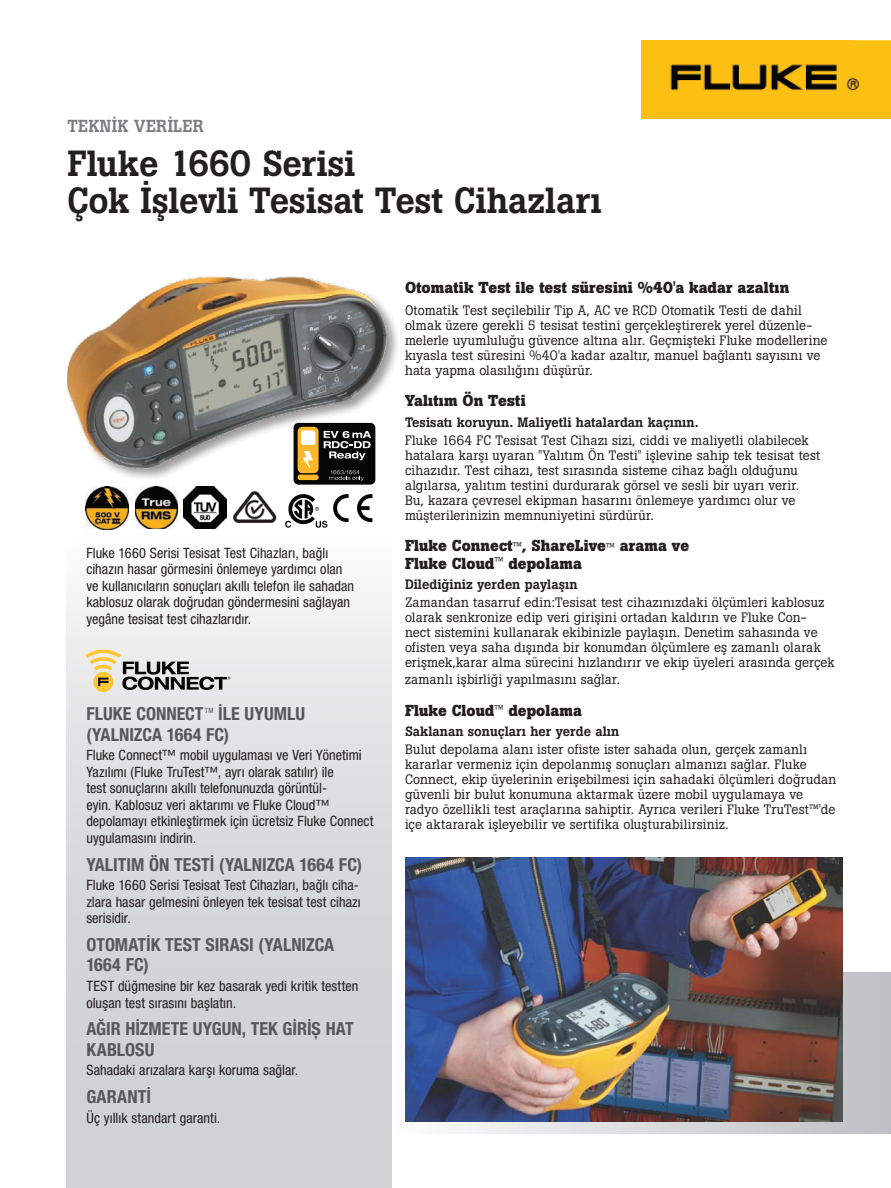
<style>
.page{position:relative;width:891px;height:1188px;background:#fff}
.page>*{position:absolute;margin:0;border:0;box-sizing:border-box;transform-origin:0 0}
.Headline{font:500 36px "Boton Pro";letter-spacing:-.01em;color:#231f20}
.intro_body_subhead{font:700 condensed 18px/20.2px "Helvetica Neue LT Pro";color:#57585a}
.intro_subhead{font:500 17.25px "Boton Pro";letter-spacing:.015em;color:#7a7c7f}
._2nd_level_subhead{font:700 15.75px/17.2px "Boton Pro";letter-spacing:.005em;color:#231f20}
.intro_body{font:condensed 14.25px/16.5px "Helvetica Neue LT Pro";letter-spacing:.005em;color:#231f20}
._1st_par_body{font:13.5px/15px "Boton Pro";letter-spacing:.01em;color:#231f20}
.access_text{font:500 13.5px "Boton Pro";color:#231f20}
.intro_body_subhead-2{font:condensed 7.2px "Helvetica Neue LT Pro";color:#57585a}
.s1{font-weight:400;font-size:12.6px}
</style>
<div class="page">
<div style="left:382px;top:972px;width:509px;height:162px;background:linear-gradient(to right,#fdfefe,#bdbfc1)"></div>
<div style="left:66px;top:540px;width:325px;height:648px;background:linear-gradient(to bottom,#f3f3f3,#c8c9cc)"></div>
<img style="left:641px;top:40px;width:250px;height:78px">
<img style="left:405px;top:858px;width:438px;height:264px">
<div style="left:93px;top:672px;width:20px;height:20px;background:#fec631;border-radius:50%"></div>
<svg style="left:85px;top:650px;width:145px;height:40px;background:#bbb6a9"></svg>
<img style="left:234px;top:490px;width:42px;height:32px">
<svg style="left:333px;top:494px;width:16px;height:28px"></svg>
<svg style="left:357px;top:494px;width:15px;height:28px"></svg>
<svg style="left:285px;top:494px;width:42px;height:34px"></svg>
<img style="left:135px;top:487px;width:42px;height:42px">
<img style="left:184px;top:486px;width:42px;height:43px">
<img style="left:85px;top:486px;width:43px;height:43px">
<div style="left:294px;top:423px;width:81px;height:62px;background:#050504;border-radius:5px"></div>
<div style="left:66px;top:275px;width:335px;height:207px;background:#231f20;opacity:.45"></div>
<img style="left:68px;top:277px;width:319px;height:199px">
<p class="intro_subhead" style="left:68px;top:115px;width:138px">TEKNİK VERİLER</p>
<p class="Headline" style="left:68px;top:140px;width:290px">Fluke 1660 Serisi</p>
<p class="Headline" style="left:68px;top:177px;width:536px">Çok İşlevli Tesisat Test Cihazları</p>
<p class="intro_body" style="left:86px;top:544px;width:269px">Fluke 1660 Serisi Tesisat Test Cihazları, bağlı cihazın hasar görmesini önlemeye yardımcı olan ve kullanıcıların sonuçları akıllı telefon ile sahadan kablosuz olarak doğrudan göndermesini sağlayan yegâne tesisat test cihazlarıdır.</p>
<p class="intro_body_subhead" style="left:86px;top:704px;width:119px">FLUKE CONNECT</p>
<p class="intro_body_subhead-2" style="left:205px;top:706px;width:10px">TM</p>
<p class="intro_body_subhead" style="left:218px;top:704px;width:88px">İLE UYUMLU</p>
<p class="intro_body_subhead" style="left:86px;top:724px;width:144px">(YALNIZCA 1664 FC)</p>
<p class="intro_body" style="left:86px;top:747px;width:288px">Fluke Connect™ mobil uygulaması ve Veri Yönetimi Yazılımı (Fluke TruTest™, ayrı olarak satılır) ile<br>test sonuçlarını akıllı telefonunuzda görüntül-<br>eyin. Kablosuz veri aktarımı ve Fluke Cloud™ depolamayı etkinleştirmek için ücretsiz Fluke Connect uygulamasını indirin.</p>
<p class="intro_body_subhead" style="left:86px;top:854px;width:277px">YALITIM ÖN TESTİ (YALNIZCA 1664 FC)</p>
<p class="intro_body" style="left:86px;top:877px;width:276px">Fluke 1660 Serisi Tesisat Test Cihazları, bağlı ciha&shy;zlara hasar gelmesini önleyen tek tesisat test cihazı serisidir.</p>
<p class="intro_body_subhead" style="left:86px;top:934px;width:249px">OTOMATİK TEST SIRASI (YALNIZCA<br>1664 FC)</p>
<p class="intro_body" style="left:86px;top:978px;width:274px">TEST düğmesine bir kez basarak yedi kritik testten oluşan test sırasını başlatın.</p>
<p class="intro_body_subhead" style="left:86px;top:1019px;width:269px">AĞIR HİZMETE UYGUN, TEK GİRİŞ HAT<br>KABLOSU</p>
<p class="intro_body" style="left:86px;top:1062px;width:214px">Sahadaki arızalara karşı koruma sağlar.</p>
<p class="intro_body_subhead" style="left:86px;top:1086px;width:66px">GARANTİ</p>
<p class="intro_body" style="left:86px;top:1109px;width:135px">Üç yıllık standart garanti.</p>
<p class="_2nd_level_subhead" style="left:405px;top:279px;width:386px">Otomatik Test ile test süresini %40'a kadar azaltın</p>
<p class="_1st_par_body" style="left:405px;top:303px;width:424px">Otomatik Test seçilebilir Tip A, AC ve RCD Otomatik Testi de dahil olmak üzere gerekli 5 tesisat testini gerçekleştirerek yerel düzenle&shy;melerle uyumluluğu güvence altına alır. Geçmişteki Fluke modellerine kıyasla test süresini %40'a kadar azaltır, manuel bağlantı sayısını ve hata yapma olasılığını düşürür.</p>
<p class="_2nd_level_subhead" style="left:405px;top:392px;width:122px">Yalıtım Ön Testi</p>
<p class="access_text" style="left:405px;top:413px;width:295px">Tesisatı koruyun. Maliyetli hatalardan kaçının.</p>
<p class="_1st_par_body" style="left:405px;top:433px;width:417px">Fluke 1664 FC Tesisat Test Cihazı sizi, ciddi ve maliyetli olabilecek hatalara karşı uyaran "Yalıtım Ön Testi" işlevine sahip tek tesisat test cihazıdır. Test cihazı, test sırasında sisteme cihaz bağlı olduğunu algılarsa, yalıtım testini durdurarak görsel ve sesli bir uyarı verir.<br>Bu, kazara çevresel ekipman hasarını önlemeye yardımcı olur ve müşterilerinizin memnuniyetini sürdürür.</p>
<p class="_2nd_level_subhead" style="left:405px;top:537px;width:286px">Fluke Connect<span class="s1">™</span>, ShareLive<span class="s1">™</span> arama ve<br>Fluke Cloud<span class="s1">™</span> depolama</p>
<p class="access_text" style="left:405px;top:576px;width:174px">Dilediğiniz yerden paylaşın</p>
<p class="_1st_par_body" style="left:405px;top:595px;width:431px">Zamandan tasarruf edin:Tesisat test cihazınızdaki ölçümleri kablosuz olarak senkronize edip veri girişini ortadan kaldırın ve Fluke Con&shy;nect sistemini kullanarak ekibinizle paylaşın. Denetim sahasında ve ofisten veya saha dışında bir konumdan ölçümlere eş zamanlı olarak erişmek,karar alma sürecini hızlandırır ve ekip üyeleri arasında gerçek</p>
<p class="_1st_par_body" style="left:405px;top:672px;width:217px">zamanlı işbirliği yapılmasını sağlar.</p>
<p class="_2nd_level_subhead" style="left:405px;top:702px;width:178px">Fluke Cloud<span class="s1">™</span> depolama</p>
<p class="access_text" style="left:405px;top:723px;width:216px">Saklanan sonuçları her yerde alın</p>
<p class="_1st_par_body" style="left:405px;top:742px;width:433px">Bulut depolama alanı ister ofiste ister sahada olun, gerçek zamanlı kararlar vermeniz için depolanmış sonuçları almanızı sağlar. Fluke Connect, ekip üyelerinin erişebilmesi için sahadaki ölçümleri doğrudan güvenli bir bulut konumuna aktarmak üzere mobil uygulamaya ve radyo özellikli test araçlarına sahiptir. Ayrıca verileri Fluke TruTest™'de içe aktararak işleyebilir ve sertifika oluşturabilirsiniz.</p>
</div>
